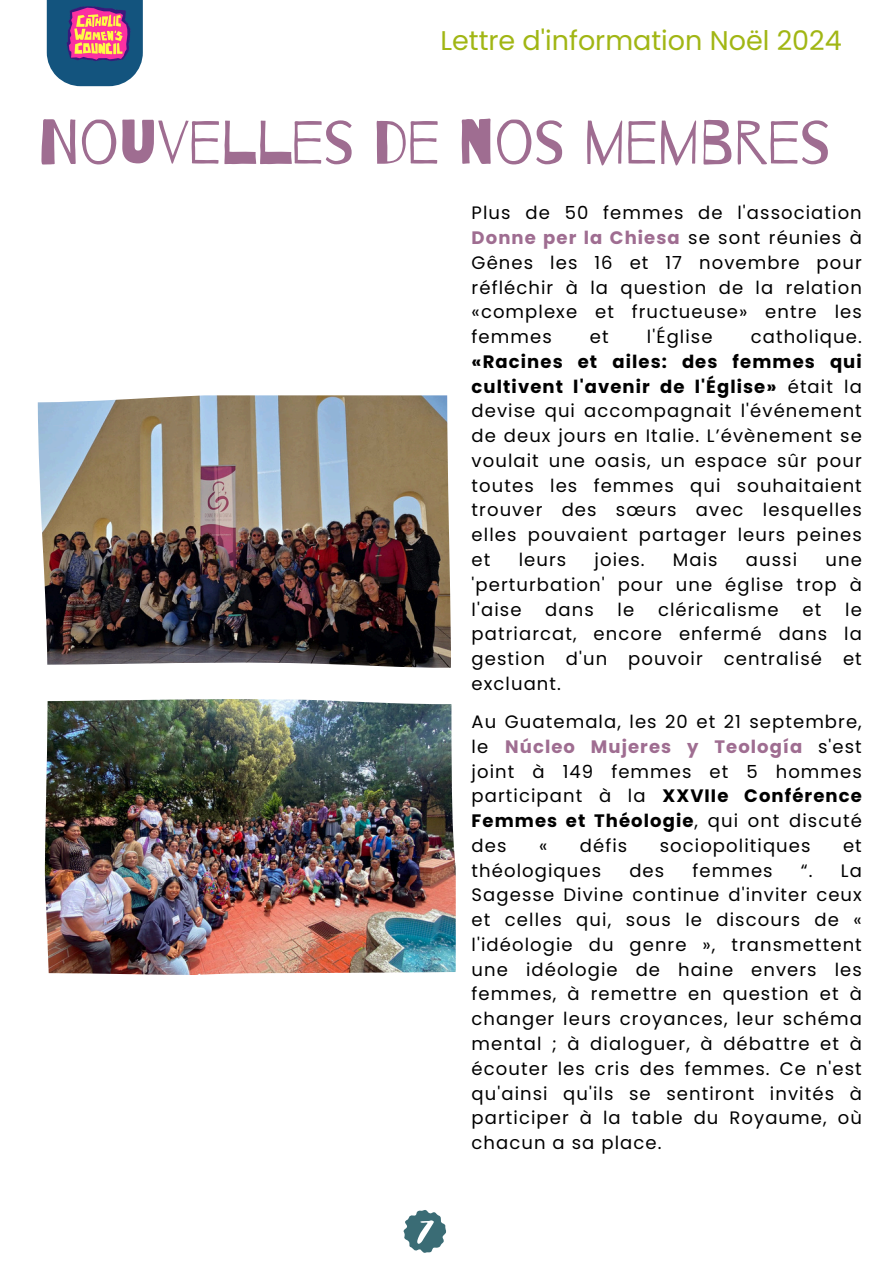
<style>
.page{position:relative;width:894px;height:1264px;background:#fff}
.page>*{position:absolute;margin:0;border:0;box-sizing:border-box;transform-origin:0 0}
.t1{font:61.5px "Barrio";color:#9f6d91}
.t2{font:27px "Poppins";color:#a1b614}
.t3{font:18px/24.8px "Poppins";letter-spacing:.06em;color:#000;text-align:justify}
.s1{font-weight:700;color:#9f6d91}
.s2{font-weight:700}
</style>
<div class="page">
<img style="left:38px;top:395px;width:412px;height:273px">
<img style="left:45px;top:699px;width:410px;height:275px">
<div style="left:47px;top:0;width:96px;height:86px;background:#13547e"></div>
<img style="left:66px;top:6px;width:65px;height:55px">
<svg style="left:403px;top:1210px;width:43px;height:43px"></svg>
<p class="t2" style="left:440px;top:22px;width:402px">Lettre d'information Noël 2024</p>
<h1 class="t1" style="left:38px;top:110px;width:794px">NOUVELLES DE NOS MEMBRES</h1>
<p class="t3" style="left:471px;top:201px;width:391px">Plus de 50 femmes de l'association <span class="s1">Donne per la Chiesa</span> se sont réunies à Gênes les 16 et 17 novembre pour réfléchir à la question de la relation «complexe et fructueuse» entre les femmes</p>
<p class="t3" style="left:589px;top:324px;width:20px">et</p>
<p class="t3" style="left:646px;top:324px;width:67px">l'Église</p>
<p class="t3" style="left:471px;top:324px;width:391px;text-indent:279px">catholique. <span class="s2">«Racines et ailes: des femmes qui cultivent l'avenir de l'Église»</span> était la devise qui accompagnait l'événement de deux jours en Italie. L’évènement se voulait une oasis, un espace sûr pour toutes les femmes qui souhaitaient trouver des sœurs avec lesquelles elles pouvaient partager leurs peines et</p>
<p class="t3" style="left:518px;top:547px;width:49px">leurs</p>
<p class="t3" style="left:594px;top:547px;width:52px">joies.</p>
<p class="t3" style="left:672px;top:547px;width:46px">Mais</p>
<p class="t3" style="left:745px;top:547px;width:53px">aussi</p>
<p class="t3" style="left:471px;top:547px;width:391px;text-indent:354px">une 'perturbation' pour une église trop à l'aise</p>
<p class="t3" style="left:545px;top:597px;width:50px">dans</p>
<p class="t3" style="left:617px;top:597px;width:18px">le</p>
<p class="t3" style="left:658px;top:597px;width:122px">cléricalisme</p>
<p class="t3" style="left:802px;top:597px;width:20px">et</p>
<p class="t3" style="left:471px;top:597px;width:391px;text-indent:373px">le patriarcat, encore enfermé dans la gestion d'un pouvoir centralisé et excluant.</p>
<p class="t3" style="left:471px;top:709px;width:391px">Au Guatemala, les 20 et 21 septembre, le <span class="s1">Núcleo Mujeres y Teología</span> s'est joint à 149 femmes et 5 hommes participant à la <span class="s2">XXVIIe Conférence Femmes et Théologie</span>, qui ont discuté des</p>
<p class="t3" style="left:539px;top:833px;width:10px">«</p>
<p class="t3" style="left:579px;top:833px;width:49px">défis</p>
<p class="t3" style="left:659px;top:833px;width:152px">sociopolitiques</p>
<p class="t3" style="left:842px;top:833px;width:20px">et</p>
<p class="t3" style="left:471px;top:858px;width:131px">théologiques</p>
<p class="t3" style="left:629px;top:858px;width:36px">des</p>
<p class="t3" style="left:692px;top:858px;width:82px">femmes</p>
<p class="t3" style="left:800px;top:858px;width:13px">“.</p>
<p class="t3" style="left:471px;top:858px;width:391px;text-indent:369px">La Sagesse Divine continue d'inviter ceux et celles qui, sous le discours de « l'idéologie du genre », transmettent une idéologie de haine envers les femmes, à remettre en question et à changer leurs croyances, leur schéma mental ; à dialoguer, à débattre et à écouter les cris des femmes. Ce n'est qu'ainsi qu'ils se sentiront invités à participer à la table du Royaume, où chacun a sa place.</p>
</div>
